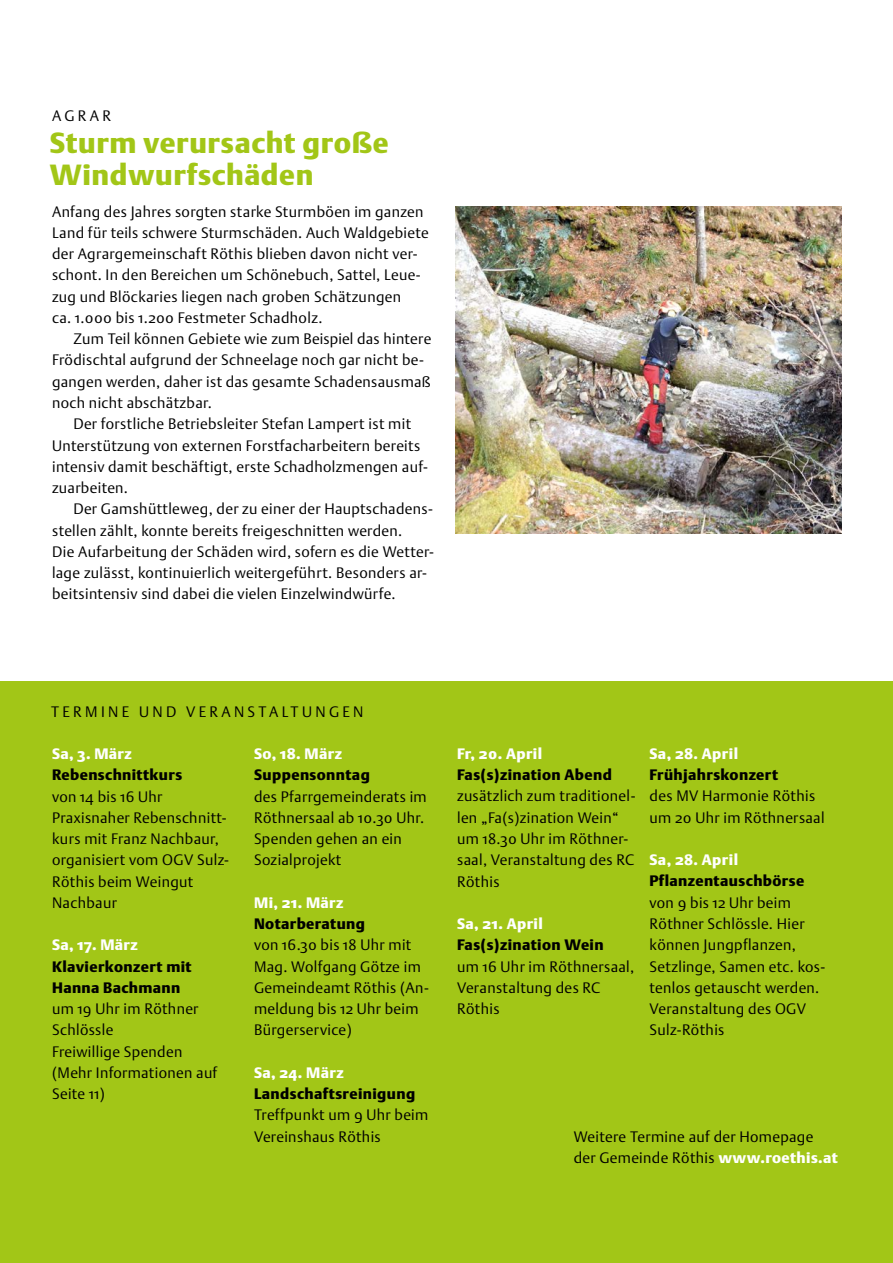
<style>
.page{position:relative;width:893px;height:1263px;background:#fff}
.page>*{position:absolute;margin:0;border:0;box-sizing:border-box;transform-origin:0 0}
.t1{font:900 28.8px/32px "DTL Argo ST";letter-spacing:.02em;color:#a2c617}
.t2{font:300 15px/21.3px "DTL Argo ST";letter-spacing:.025em;color:#000}
.t3{font:900 15px/21.3px "DTL Argo ST";letter-spacing:.025em;color:#000}
.t4{font:900 15px "DTL Argo ST";letter-spacing:.025em;color:#fff}
.t5{font:300 15px "DTL Argo ST";letter-spacing:.225em;color:#000}
.s1{font-weight:900;color:#fff}
</style>
<div class="page">
<div style="left:0;top:681px;width:893px;height:582px;background:#a2c617"></div>
<img style="left:455px;top:207px;width:387px;height:327px">
<p class="t2" style="left:52px;top:105px;width:25px">Agrar</p>
<h1 class="t1" style="left:50px;top:127px;width:340px">Sturm verursacht große<br>Windwurfschäden</h1>
<p class="t2" style="left:52px;top:201px;width:378px">Anfang des Jahres sorgten starke Sturmböen im ganzen Land für teils schwere Sturmschäden. Auch Waldgebiete der Agrargemeinschaft Röthis blieben davon nicht ver&shy;schont. In den Bereichen um Schönebuch, Sattel, Leue&shy;zug und Blöckaries liegen nach groben Schätzungen<br>ca. 1.000 bis 1.200 Festmeter Schadholz.</p>
<p class="t2" style="left:52px;top:328px;width:381px;text-indent:21px">Zum Teil können Gebiete wie zum Beispiel das hintere Frödischtal aufgrund der Schneelage noch gar nicht be&shy;gangen werden, daher ist das gesamte Schadensausmaß noch nicht abschätzbar.</p>
<p class="t2" style="left:52px;top:413px;width:377px;text-indent:21px">Der forstliche Betriebsleiter Stefan Lampert ist mit Unterstützung von externen Forstfacharbeitern bereits intensiv damit beschäftigt, erste Schadholzmengen auf&shy;zuarbeiten.</p>
<p class="t2" style="left:52px;top:498px;width:383px;text-indent:21px">Der Gamshüttleweg, der zu einer der Hauptschadens&shy;stellen zählt, konnte bereits freigeschnitten werden.<br>Die Aufarbeitung der Schäden wird, sofern es die Wetter&shy;lage zulässt, kontinuierlich weitergeführt. Besonders ar&shy;beitsintensiv sind dabei die vielen Einzelwindwürfe.</p>
<p class="t5" style="left:51px;top:702px;width:314px">TERMINE UND VERANSTALTUNGEN</p>
<p class="t4" style="left:52px;top:745px;width:81px">Sa, 3. März</p>
<p class="t3" style="left:52px;top:764px;width:132px">Rebenschnittkurs</p>
<p class="t2" style="left:52px;top:785px;width:179px">von 14 bis 16 Uhr<br>Praxisnaher Rebenschnitt&shy;kurs mit Franz Nachbaur, organisiert vom OGV Sulz-<br>Röthis beim Weingut<br>Nachbaur</p>
<p class="t4" style="left:52px;top:936px;width:87px">Sa, 17. März</p>
<p class="t3" style="left:52px;top:955px;width:141px">Klavierkonzert mit<br>Hanna Bachmann</p>
<p class="t2" style="left:52px;top:998px;width:167px">um 19 Uhr im Röthner<br>Schlössle<br>Freiwillige Spenden (Mehr Informationen auf<br>Seite 11)</p>
<p class="t4" style="left:254px;top:745px;width:89px">So, 18. März</p>
<p class="t3" style="left:254px;top:764px;width:117px">Suppensonntag</p>
<p class="t2" style="left:254px;top:785px;width:174px">des Pfarrgemeinderats im<br>Röthnersaal ab 10.30 Uhr.<br>Spenden gehen an ein<br>Sozialprojekt</p>
<p class="t4" style="left:254px;top:893px;width:91px">Mi, 21. März</p>
<p class="t3" style="left:254px;top:913px;width:113px">Notarberatung</p>
<p class="t2" style="left:254px;top:934px;width:176px">von 16.30 bis 18 Uhr mit<br>Mag. Wolfgang Götze im<br>Gemeindeamt Röthis (An&shy;meldung bis 12 Uhr beim<br>Bürgerservice)</p>
<p class="t4" style="left:254px;top:1064px;width:91px">Sa, 24. März</p>
<p class="t3" style="left:254px;top:1083px;width:163px">Landschaftsreinigung</p>
<p class="t2" style="left:254px;top:1104px;width:176px">Treffpunkt um 9 Uhr beim<br>Vereinshaus Röthis</p>
<p class="t4" style="left:457px;top:745px;width:87px">Fr, 20. April</p>
<p class="t3" style="left:457px;top:764px;width:156px">Fas(s)zination Abend</p>
<p class="t2" style="left:457px;top:785px;width:180px">zusätzlich zum traditionel&shy;len „Fa(s)zination Wein“ um 18.30 Uhr im Röthner&shy;saal, Veranstaltung des RC<br>Röthis</p>
<p class="t4" style="left:457px;top:915px;width:87px">Sa, 21. April</p>
<p class="t3" style="left:457px;top:934px;width:148px">Fas(s)zination Wein</p>
<p class="t2" style="left:457px;top:955px;width:179px">um 16 Uhr im Röthnersaal,<br>Veranstaltung des RC<br>Röthis</p>
<p class="t4" style="left:649px;top:745px;width:90px">Sa, 28. April</p>
<p class="t3" style="left:649px;top:764px;width:130px">Frühjahrskonzert</p>
<p class="t2" style="left:649px;top:785px;width:177px">des MV Harmonie Röthis um 20 Uhr im Röthnersaal</p>
<p class="t4" style="left:649px;top:851px;width:90px">Sa, 28. April</p>
<p class="t3" style="left:649px;top:870px;width:156px">Pflanzentauschbörse</p>
<p class="t2" style="left:649px;top:892px;width:177px">von 9 bis 12 Uhr beim<br>Röthner Schlössle. Hier können Jungpflanzen,<br>Setzlinge, Samen etc. kos&shy;tenlos getauscht werden.<br>Veranstaltung des OGV<br>Sulz-Röthis</p>
<p class="t2" style="left:574px;top:1125px;width:266px">Weitere Termine auf der Homepage der Gemeinde Röthis <span class="s1">www.roethis.at</span></p>
</div>
